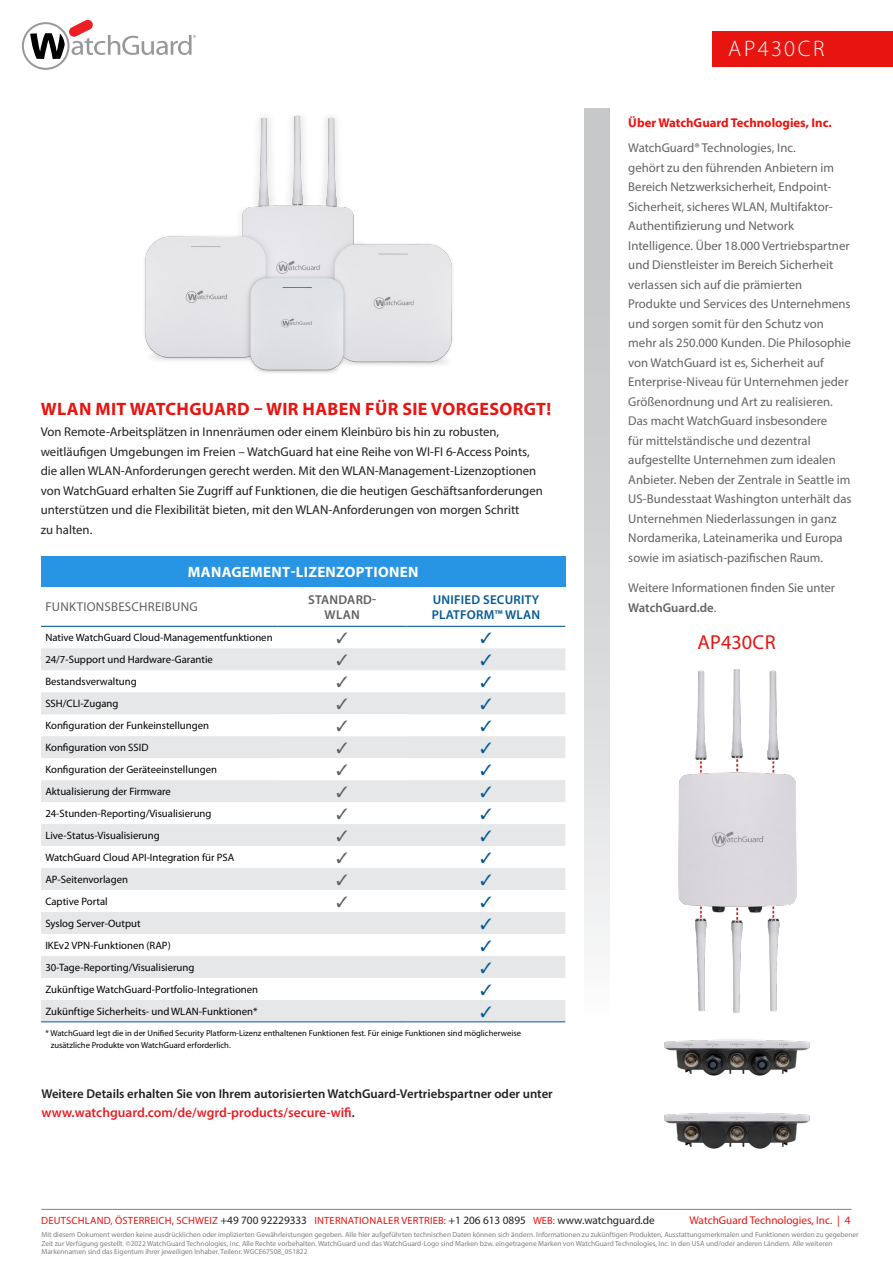
<style>
.page{position:relative;width:893px;height:1263px;background:#fff}
.page>*{position:absolute;margin:0;border:0;box-sizing:border-box;transform-origin:0 0}
.DATASHEET{font:300 22.5px "Myriad Pro";letter-spacing:.11em;color:#fff}
.Red_Subhead{font:20.25px "Myriad Pro";letter-spacing:.01em;color:#e81410}
.Red_Subhead-2{font:700 18px "Myriad Pro";letter-spacing:.02em;color:#e81410}
.t1{font:700 15px "Myriad Pro";letter-spacing:.02em;color:#fff}
.Body_copy{font:600 13.5px "Myriad Pro";color:#ea1e24}
.t2{font:600 12.9px/15.5px "Myriad Pro";letter-spacing:.02em;color:#035996}
.t3{font:12.9px "Myriad Pro";letter-spacing:.02em;color:#5f6062}
.t4{font:600 12.9px/15.5px "Myriad Pro";letter-spacing:.02em;color:#5f6062;text-align:center}
.Body_copy-2{font:12.75px/19.5px "Myriad Pro";color:#636366}
.Body_copy-3{font:12.75px/19.5px "Myriad Pro";color:#231f20}
.Body_copy-4{font:600 12.75px "Myriad Pro";color:#231f20}
.Body_copy-5{font:700 12.75px "Myriad Pro";color:#e81410}
.t5{font:11.25px "Myriad Pro";color:#e81410}
.t6{font:10.65px "Myriad Pro";color:#000}
.t7{font:10.5px "Myriad Pro";letter-spacing:.02em;color:#e81410}
.t8{font:8.55px/11.9px "Myriad Pro";color:#000}
.t9{font:7.35px/8.9px "Myriad Pro";color:#808080}
.s1{font-size:12.75px;color:#231f20}
.s2{font-weight:600}
.s3{font-size:11.25px;color:#231f20}
</style>
<div class="page">
<hr style="left:41px;top:1209px;width:810px;height:1px;background:#808080">
<div style="left:712px;top:31px;width:181px;height:35px;background:#e81410"></div>
<svg style="left:22px;top:20px;width:174px;height:50px"></svg>
<div style="left:585px;top:109px;width:25px;height:1065px;background:linear-gradient(to bottom,#bbbdbf,#fff)"></div>
<img style="left:677px;top:1133px;width:120px;height:16px">
<img style="left:664px;top:1039px;width:146px;height:94px">
<img style="left:678px;top:669px;width:119px;height:344px">
<div style="left:41px;top:556px;width:524px;height:31px;background:#2795e3"></div>
<svg style="left:41px;top:648px;width:524px;height:373px;fill:#e6e7e8"></svg>
<svg style="left:41px;top:714px;width:524px;height:286px"></svg>
<hr style="left:41px;top:626px;width:237px;height:1px;background:#035996">
<hr style="left:278px;top:626px;width:129px;height:1px;background:#035996">
<hr style="left:407px;top:626px;width:158px;height:1px;background:#035996">
<hr style="left:41px;top:1021px;width:237px;height:1px;background:#035996">
<hr style="left:278px;top:1021px;width:129px;height:1px;background:#035996">
<hr style="left:407px;top:1021px;width:158px;height:1px;background:#035996">
<img style="left:144px;top:115px;width:309px;height:258px">
<svg style="left:337px;top:654px;width:10px;height:11px"></svg>
<svg style="left:481px;top:654px;width:10px;height:11px"></svg>
<svg style="left:337px;top:676px;width:10px;height:11px"></svg>
<svg style="left:481px;top:676px;width:10px;height:11px"></svg>
<svg style="left:337px;top:698px;width:10px;height:11px"></svg>
<svg style="left:481px;top:698px;width:10px;height:11px"></svg>
<svg style="left:337px;top:720px;width:10px;height:11px"></svg>
<svg style="left:481px;top:720px;width:10px;height:11px"></svg>
<svg style="left:337px;top:742px;width:10px;height:11px"></svg>
<svg style="left:481px;top:742px;width:10px;height:11px"></svg>
<svg style="left:337px;top:764px;width:10px;height:11px"></svg>
<svg style="left:481px;top:764px;width:10px;height:11px"></svg>
<svg style="left:337px;top:786px;width:10px;height:11px"></svg>
<svg style="left:481px;top:786px;width:10px;height:11px"></svg>
<svg style="left:337px;top:808px;width:10px;height:11px"></svg>
<svg style="left:481px;top:808px;width:10px;height:11px"></svg>
<svg style="left:337px;top:830px;width:10px;height:11px"></svg>
<svg style="left:481px;top:830px;width:10px;height:11px"></svg>
<svg style="left:337px;top:852px;width:10px;height:11px"></svg>
<svg style="left:481px;top:852px;width:10px;height:11px"></svg>
<svg style="left:337px;top:874px;width:10px;height:11px"></svg>
<svg style="left:481px;top:874px;width:10px;height:11px"></svg>
<svg style="left:337px;top:896px;width:10px;height:11px"></svg>
<svg style="left:481px;top:896px;width:10px;height:11px"></svg>
<svg style="left:481px;top:918px;width:10px;height:11px"></svg>
<svg style="left:481px;top:940px;width:10px;height:11px"></svg>
<svg style="left:481px;top:962px;width:10px;height:11px"></svg>
<svg style="left:481px;top:984px;width:10px;height:11px"></svg>
<svg style="left:481px;top:1006px;width:10px;height:11px"></svg>
<p class="Red_Subhead-2" style="left:41px;top:397px;width:512px">WLAN MIT WATCHGUARD – WIR HABEN FÜR SIE VORGESORGT!</p>
<p class="Body_copy-3" style="left:41px;top:422px;width:504px">Von Remote-Arbeitsplätzen in Innenräumen oder einem Kleinbüro bis hin zu robusten, weitläufigen Umgebungen im Freien – WatchGuard hat eine Reihe von WI-FI 6-Access Points, die allen WLAN-Anforderungen gerecht werden. Mit den WLAN-Management-Lizenzoptionen von WatchGuard erhalten Sie Zugriff auf Funktionen, die die heutigen Geschäftsanforderungen unterstützen und die Flexibilität bieten, mit den WLAN-Anforderungen von morgen Schritt<br>zu halten.</p>
<p class="t1" style="left:188px;top:562px;width:232px">MANAGEMENT-LIZENZOPTIONEN</p>
<p class="t3" style="left:45px;top:599px;width:154px">FUNKTIONSBESCHREIBUNG</p>
<p class="t4" style="left:308px;top:591px;width:70px">STANDARD-<br>WLAN</p>
<p class="t2" style="left:432px;top:591px;width:110px">UNIFIED SECURITY<br>PLATFORM™ WLAN</p>
<p class="t6" style="left:45px;top:631px;width:229px">Native WatchGuard Cloud-Managementfunktionen</p>
<p class="t6" style="left:45px;top:653px;width:169px">24/7-Support und Hardware-Garantie</p>
<p class="t6" style="left:45px;top:675px;width:93px">Bestandsverwaltung</p>
<p class="t6" style="left:45px;top:697px;width:75px">SSH/CLI-Zugang</p>
<p class="t6" style="left:45px;top:719px;width:165px">Konfiguration der Funkeinstellungen</p>
<p class="t6" style="left:45px;top:741px;width:105px">Konfiguration von SSID</p>
<p class="t6" style="left:45px;top:763px;width:173px">Konfiguration der Geräteeinstellungen</p>
<p class="t6" style="left:45px;top:785px;width:127px">Aktualisierung der Firmware</p>
<p class="t6" style="left:45px;top:807px;width:168px">24-Stunden-Reporting/Visualisierung</p>
<p class="t6" style="left:45px;top:829px;width:116px">Live-Status-Visualisierung</p>
<p class="t6" style="left:45px;top:851px;width:191px">WatchGuard Cloud API-Integration für PSA</p>
<p class="t6" style="left:45px;top:873px;width:84px">AP-Seitenvorlagen</p>
<p class="t6" style="left:45px;top:895px;width:64px">Captive Portal</p>
<p class="t6" style="left:45px;top:917px;width:97px">Syslog Server-Output</p>
<p class="t6" style="left:45px;top:939px;width:127px">IKEv2 VPN-Funktionen (RAP)</p>
<p class="t6" style="left:45px;top:961px;width:151px">30-Tage-Reporting/Visualisierung</p>
<p class="t6" style="left:45px;top:983px;width:214px">Zukünftige WatchGuard-Portfolio-Integrationen</p>
<p class="t6" style="left:45px;top:1005px;width:214px">Zukünftige Sicherheits- und WLAN-Funktionen*</p>
<p class="t8" style="left:51px;top:1027px;width:472px;text-indent:-5px">* WatchGuard legt die in der Unified Security Platform-Lizenz enthaltenen Funktionen fest. Für einige Funktionen sind möglicherweise zusätzliche Produkte von WatchGuard erforderlich.</p>
<p class="Body_copy-4" style="left:41px;top:1085px;width:513px">Weitere Details erhalten Sie von Ihrem autorisierten WatchGuard-Vertriebspartner oder unter</p>
<p class="Body_copy" style="left:41px;top:1104px;width:315px">www.watchguard.com/de/wgrd-products/secure-wifi<span class="s1">.</span></p>
<p class="DATASHEET" style="left:728px;top:35px;width:98px">AP430CR</p>
<p class="Body_copy-5" style="left:628px;top:115px;width:205px">Über WatchGuard Technologies, Inc.</p>
<p class="Body_copy-2" style="left:628px;top:138px;width:225px">WatchGuard® Technologies, Inc.<br>gehört zu den führenden Anbietern im Bereich Netzwerksicherheit, Endpoint-Sicherheit, sicheres WLAN, Multifaktor-Authentifizierung und Network Intelligence. Über 18.000 Vertriebspartner und Dienstleister im Bereich Sicherheit verlassen sich auf die prämierten Produkte und Services des Unternehmens und sorgen somit für den Schutz von mehr als 250.000 Kunden. Die Philosophie von WatchGuard ist es, Sicherheit auf Enterprise-Niveau für Unternehmen jeder Größenordnung und Art zu realisieren.<br>Das macht WatchGuard insbesondere<br>für mittelständische und dezentral aufgestellte Unternehmen zum idealen Anbieter. Neben der Zentrale in Seattle im US-Bundesstaat Washington unterhält das Unternehmen Niederlassungen in ganz Nordamerika, Lateinamerika und Europa sowie im asiatisch-pazifischen Raum.</p>
<p class="Body_copy-2" style="left:628px;top:578px;width:208px">Weitere Informationen finden Sie unter<br><span class="s2">WatchGuard.de</span>.</p>
<p class="Red_Subhead" style="left:697px;top:630px;width:80px">AP430CR</p>
<p class="t7" style="left:41px;top:1214px;width:615px">DEUTSCHLAND, ÖSTERREICH, SCHWEIZ <span class="s3">+49 700 92229333</span> INTERNATIONALER VERTRIEB: <span class="s3">+1 206 613 0895</span> WEB: <span class="s3">www.watchguard.de</span></p>
<p class="t5" style="left:689px;top:1214px;width:162px">WatchGuard Technologies, Inc. | 4</p>
<p class="t9" style="left:41px;top:1230px;width:819px">Mit diesem Dokument werden keine ausdrücklichen oder implizierten Gewährleistungen gegeben. Alle hier aufgeführten technischen Daten können sich ändern. Informationen zu zukünftigen Produkten, Ausstattungsmerkmalen und Funktionen werden zu gegebener<br>Zeit zur Verfügung gestellt. ©2022 WatchGuard Technologies, Inc. Alle Rechte vorbehalten. WatchGuard und das WatchGuard-Logo sind Marken bzw. eingetragene Marken von WatchGuard Technologies, Inc. in den USA und/oder anderen Ländern. Alle weiteren<br>Markennamen sind das Eigentum ihrer jeweiligen Inhaber. Teilenr. WGCE67508_051822</p>
</div>
